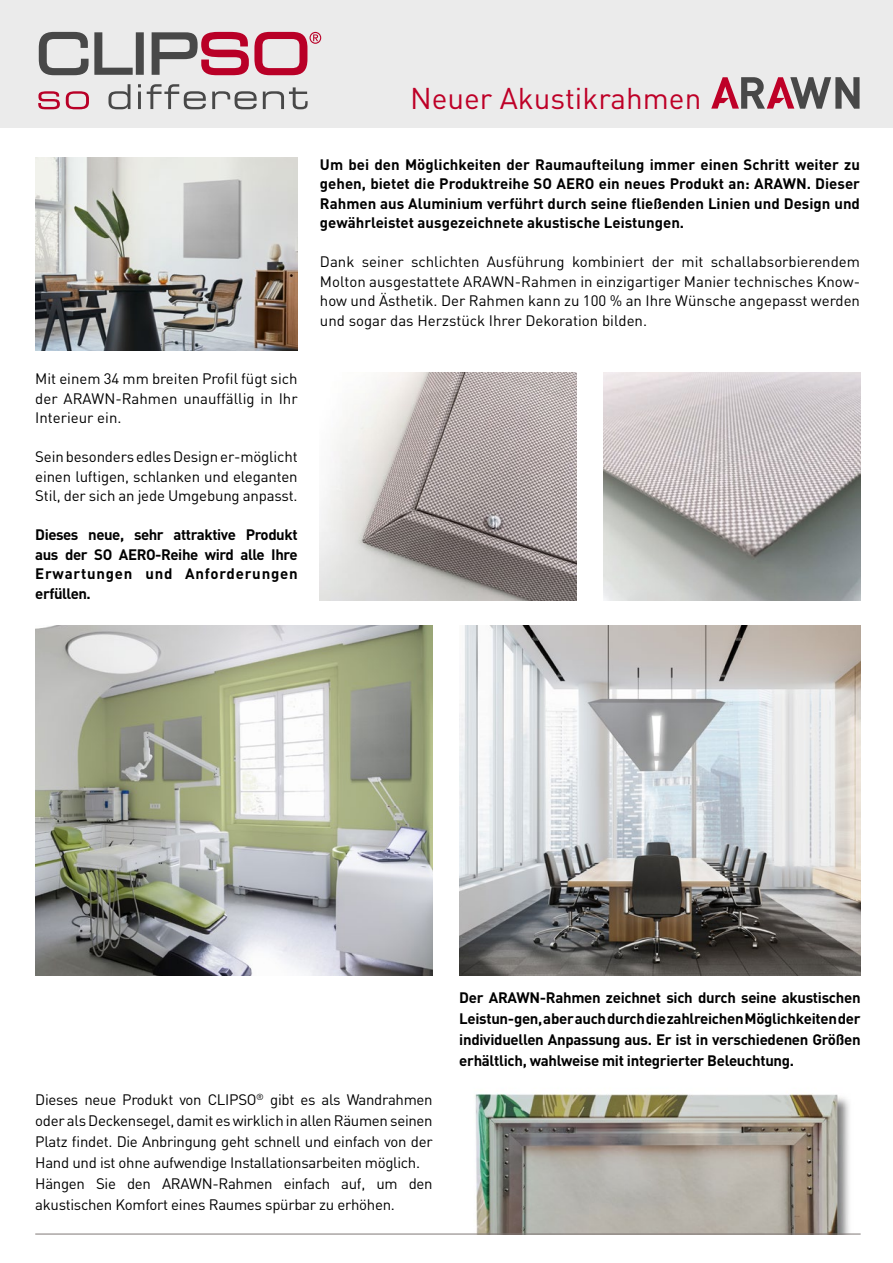
<style>
.page{position:relative;width:893px;height:1263px;background:#fff}
.page>*{position:absolute;margin:0;border:0;box-sizing:border-box;transform-origin:0 0}
.t1{font:29.7px "DIN";color:#be0027}
.t2{font:15px/19.5px "DIN";letter-spacing:-.02em;color:#000;text-align:justify}
.t3{font:700 15px/19.5px "DIN";letter-spacing:-.005em;color:#000;text-align:justify}
</style>
<div class="page">
<div style="left:0;top:0;width:893px;height:128px;background:#ebebeb"></div>
<svg style="left:39px;top:32px;width:105px;height:43px"></svg>
<svg style="left:152px;top:32px;width:169px;height:43px"></svg>
<svg style="left:38px;top:91px;width:22px;height:18px"></svg>
<svg style="left:66px;top:91px;width:23px;height:18px"></svg>
<svg style="left:108px;top:84px;width:22px;height:25px"></svg>
<hr style="left:138px;top:92px;width:3px;height:17px;background:#484848">
<svg style="left:147px;top:84px;width:59px;height:25px"></svg>
<svg style="left:212px;top:91px;width:45px;height:18px"></svg>
<svg style="left:263px;top:87px;width:45px;height:22px"></svg>
<img style="left:35px;top:157px;width:263px;height:194px">
<svg style="left:711px;top:77px;width:148px;height:32px"></svg>
<img style="left:603px;top:372px;width:257px;height:229px">
<img style="left:320px;top:372px;width:257px;height:229px">
<img style="left:459px;top:625px;width:402px;height:351px">
<img style="left:35px;top:625px;width:398px;height:351px">
<img style="left:464px;top:1093px;width:394px;height:141px">
<hr style="left:35px;top:1234px;width:826px;height:1px;background:#807876">
<h1 class="t1" style="left:410px;top:80px;width:293px">Neuer Akustikrahmen</h1>
<p class="t2" style="left:35px;top:369px;width:264px">Mit einem 34 mm breiten Profil fügt sich der ARAWN-Rahmen unauffällig in Ihr Interieur ein.</p>
<p class="t2" style="left:35px;top:447px;width:264px">Sein besonders edles Design er-möglicht einen luftigen, schlanken und eleganten Stil, der sich an jede Umgebung anpasst.</p>
<p class="t3" style="left:35px;top:524px;width:264px">Dieses neue, sehr attraktive Produkt aus der SO AERO-Reihe wird alle Ihre Erwartungen und Anforderungen erfüllen.</p>
<p class="t3" style="left:320px;top:154px;width:542px">Um bei den Möglichkeiten der Raumaufteilung immer einen Schritt weiter zu gehen, bietet die Produktreihe SO AERO ein neues Produkt an: ARAWN. Dieser Rahmen aus Aluminium verführt durch seine fließenden Linien und Design und gewährleistet ausgezeichnete akustische Leistungen.</p>
<p class="t2" style="left:320px;top:252px;width:542px">Dank seiner schlichten Ausführung kombiniert der mit schallabsorbierendem Molton ausgestattete ARAWN-Rahmen in einzigartiger Manier technisches Know&shy;how und Ästhetik. Der Rahmen kann zu 100 % an Ihre Wünsche angepasst werden und sogar das Herzstück Ihrer Dekoration bilden.</p>
<p class="t3" style="left:459px;top:986px;width:403px;line-height:21px">Der ARAWN-Rahmen zeichnet sich durch seine akustischen Leistun-gen, aber auch durch die zahlreichen Möglichkeiten der individuellen Anpassung aus. Er ist in verschiedenen Größen erhältlich, wahlweise mit integrierter Beleuchtung.</p>
<p class="t2" style="left:35px;top:1089px;width:399px;line-height:21px;text-align:left">Dieses neue Produkt von CLIPSO<sup>®</sup> gibt es als Wandrahmen oder als Deckensegel, damit es wirklich in allen Räumen seinen Platz findet. Die Anbringung geht schnell und einfach von der Hand und ist ohne aufwendige Installationsarbeiten möglich.<br>Hängen Sie den ARAWN-Rahmen einfach auf, um den akustischen Komfort eines Raumes spürbar zu erhöhen.</p>
</div>
